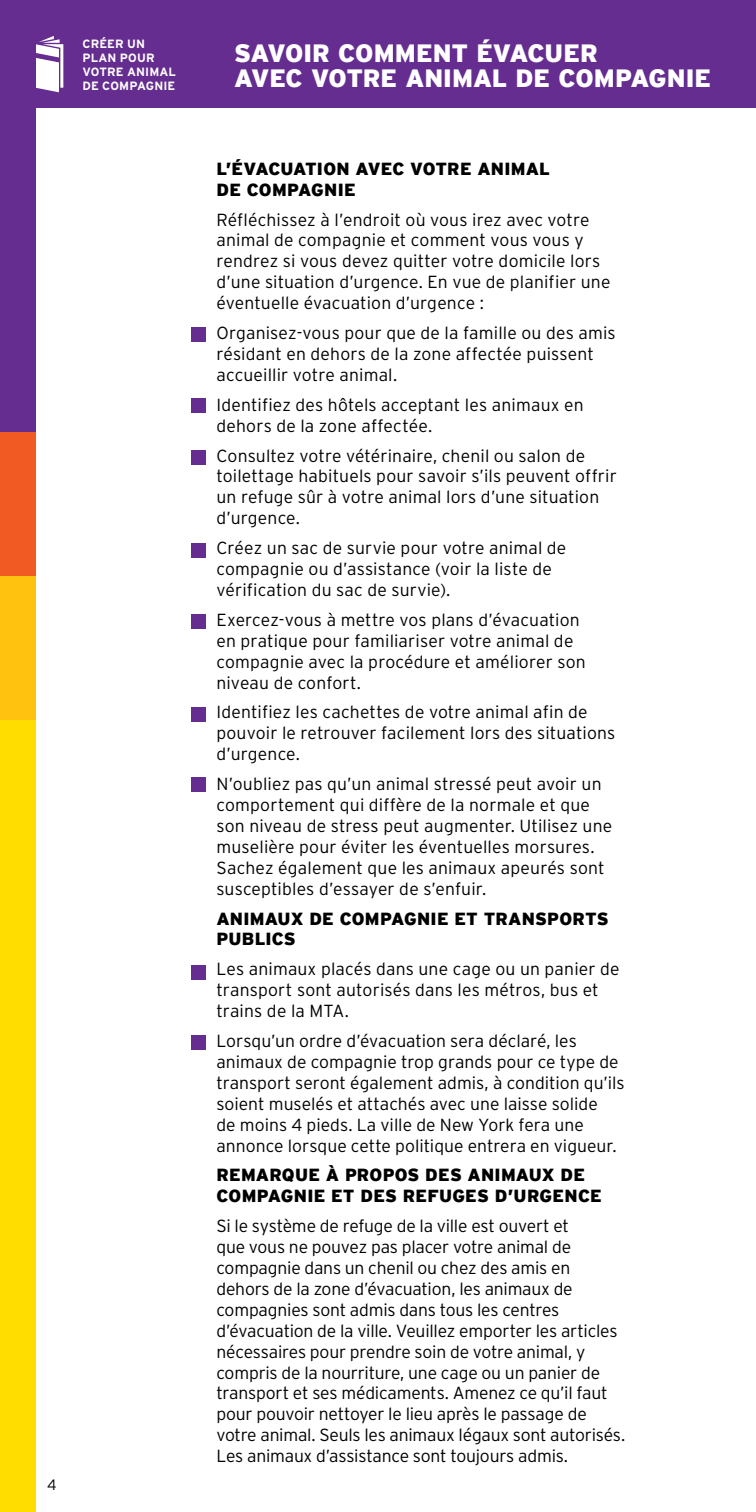
<style>
.page{position:relative;width:756px;height:1512px;background:#fff}
.page>*{position:absolute;margin:0;border:0;box-sizing:border-box;transform-origin:0 0}
.t1{font:900 25px/25px "Interstate";letter-spacing:-.005em;color:#fff}
.t2{font:300 17.6px/20.8px "Interstate";letter-spacing:.005em;color:#000}
.t3{font:300 17.6px/21px "Interstate";letter-spacing:-.015em;color:#000}
.t4{font:900 17.6px/20.8px "Interstate";letter-spacing:.01em;color:#000}
.t5{font:300 15px "Interstate";color:#000}
.t6{font:700 12px/14px "Interstate";letter-spacing:.01em;color:#fff}
</style>
<div class="page">
<div style="left:0;top:0;width:756px;height:108px;background:#662d91"></div>
<div style="left:191px;top:327px;width:15px;height:15px;background:#662d91"></div>
<div style="left:191px;top:543px;width:15px;height:14px;background:#662d91"></div>
<div style="left:191px;top:615px;width:15px;height:14px;background:#662d91"></div>
<div style="left:191px;top:707px;width:15px;height:14px;background:#662d91"></div>
<div style="left:191px;top:777px;width:15px;height:14px;background:#662d91"></div>
<div style="left:191px;top:399px;width:15px;height:14px;background:#662d91"></div>
<div style="left:191px;top:450px;width:15px;height:15px;background:#662d91"></div>
<div style="left:0;top:0;width:36px;height:333px;background:#662d91"></div>
<svg style="left:36px;top:36px;width:27px;height:56px"></svg>
<div style="left:0;top:687px;width:36px;height:825px;background:#fd0"></div>
<div style="left:0;top:288px;width:36px;height:144px;background:#662d91"></div>
<div style="left:0;top:576px;width:36px;height:144px;background:#ffc20e"></div>
<div style="left:0;top:432px;width:36px;height:144px;background:#f15a22"></div>
<div style="left:191px;top:965px;width:15px;height:14px;background:#662d91"></div>
<div style="left:191px;top:1035px;width:15px;height:14px;background:#662d91"></div>
<p class="t6" style="left:83px;top:37px;width:95px">CRÉER UN<br>PLAN POUR<br>VOTRE ANIMAL<br>DE COMPAGNIE</p>
<p class="t5" style="left:47px;top:1477px;width:11px">4</p>
<p class="t1" style="left:234px;top:41px;width:479px">SAVOIR COMMENT ÉVACUER<br>AVEC VOTRE ANIMAL DE COMPAGNIE</p>
<p class="t4" style="left:216px;top:158px;width:335px">L’ÉVACUATION AVEC VOTRE ANIMAL<br>DE COMPAGNIE</p>
<p class="t2" style="left:216px;top:209px;width:396px">Réfléchissez à l’endroit où vous irez avec votre animal de compagnie et comment vous vous y rendrez si vous devez quitter votre domicile lors d’une situation d’urgence. En vue de planifier une éventuelle évacuation d’urgence :</p>
<p class="t2" style="left:216px;top:322px;width:401px">Organisez-vous pour que de la famille ou des amis résidant en dehors de la zone affectée puissent accueillir votre animal.</p>
<p class="t2" style="left:216px;top:394px;width:369px">Identifiez des hôtels acceptant les animaux en dehors de la zone affectée.</p>
<p class="t2" style="left:216px;top:445px;width:402px">Consultez votre vétérinaire, chenil ou salon de toilettage habituels pour savoir s’ils peuvent offrir un refuge sûr à votre animal lors d’une situation d’urgence.</p>
<p class="t2" style="left:216px;top:537px;width:351px">Créez un sac de survie pour votre animal de compagnie ou d’assistance (voir la liste de vérification du sac de survie).</p>
<p class="t2" style="left:216px;top:609px;width:371px">Exercez-vous à mettre vos plans d’évacuation en pratique pour familiariser votre animal de compagnie avec la procédure et améliorer son niveau de confort.</p>
<p class="t2" style="left:216px;top:702px;width:401px">Identifiez les cachettes de votre animal afin de pouvoir le retrouver facilement lors des situations d’urgence.</p>
<p class="t2" style="left:216px;top:773px;width:397px">N’oubliez pas qu’un animal stressé peut avoir un comportement qui diffère de la normale et que son niveau de stress peut augmenter. Utilisez une muselière pour éviter les éventuelles morsures.<br>Sachez également que les animaux apeurés sont susceptibles d’essayer de s’enfuir.</p>
<p class="t4" style="left:216px;top:908px;width:394px">ANIMAUX DE COMPAGNIE ET TRANSPORTS<br>PUBLICS</p>
<p class="t2" style="left:216px;top:959px;width:405px">Les animaux placés dans une cage ou un panier de transport sont autorisés dans les métros, bus et trains de la MTA.</p>
<p class="t2" style="left:216px;top:1030px;width:410px">Lorsqu’un ordre d’évacuation sera déclaré, les animaux de compagnie trop grands pour ce type de transport seront également admis, à condition qu’ils soient muselés et attachés avec une laisse solide<br>de moins 4 pieds. La ville de New York fera une annonce lorsque cette politique entrera en vigueur.</p>
<p class="t4" style="left:216px;top:1165px;width:387px">REMARQUE À PROPOS DES ANIMAUX DE<br>COMPAGNIE ET DES REFUGES D’URGENCE</p>
<p class="t3" style="left:216px;top:1215px;width:410px">Si le système de refuge de la ville est ouvert et<br>que vous ne pouvez pas placer votre animal de compagnie dans un chenil ou chez des amis en dehors de la zone d’évacuation, les animaux de compagnies sont admis dans tous les centres d’évacuation de la ville. Veuillez emporter les articles nécessaires pour prendre soin de votre animal, y compris de la nourriture, une cage ou un panier de transport et ses médicaments. Amenez ce qu’il faut pour pouvoir nettoyer le lieu après le passage de votre animal. Seuls les animaux légaux sont autorisés.<br>Les animaux d’assistance sont toujours admis.</p>
</div>
